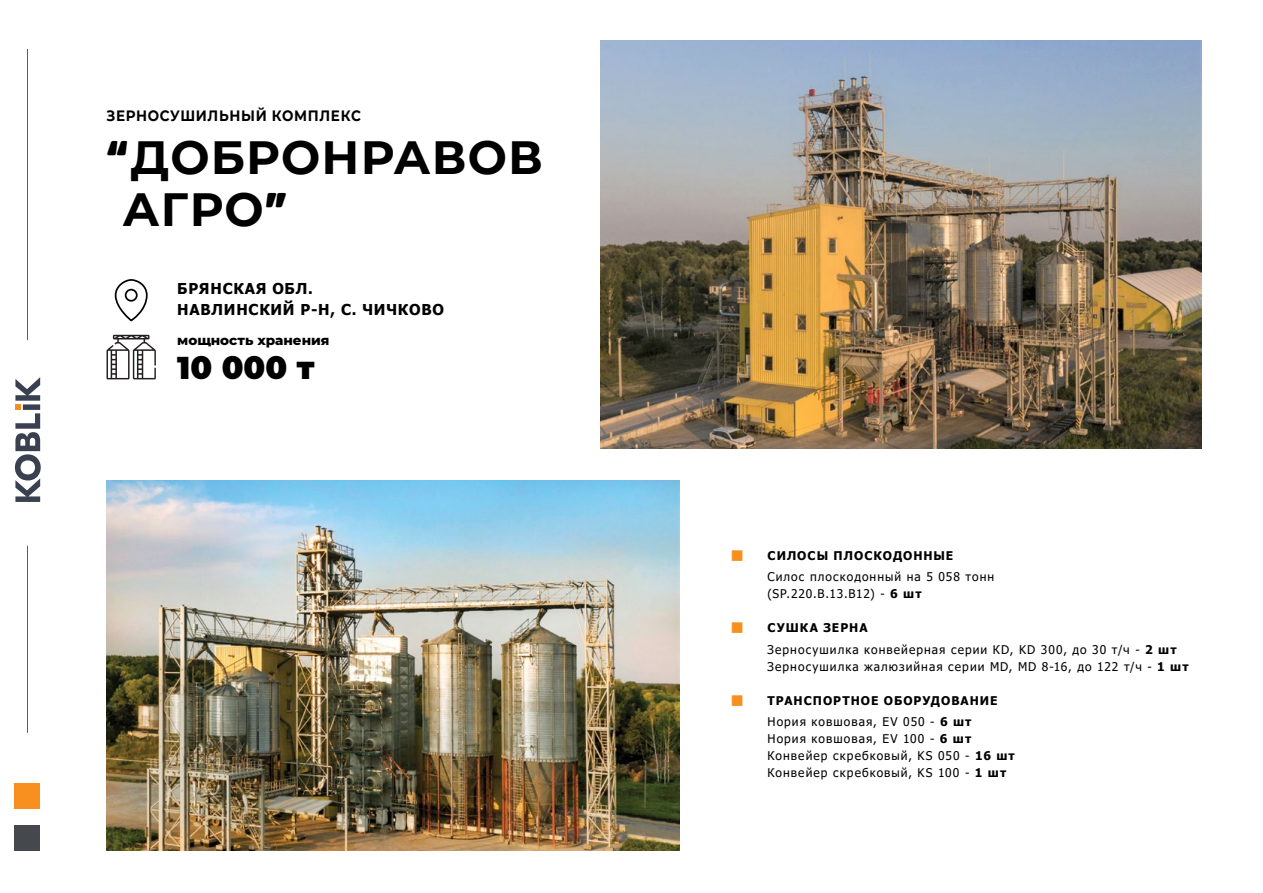
<style>
.page{position:relative;width:1263px;height:893px;background:#fff}
.page>*{position:absolute;margin:0;border:0;box-sizing:border-box;transform-origin:0 0}
.t1{font:700 46.5px/52.5px "Montserrat";letter-spacing:.025em;color:#000}
.t2{font:900 31.5px "Montserrat";color:#000}
.t3{font:700 15px/21px "Tahoma";letter-spacing:.05em;color:#000}
.t4{font:700 15px "Montserrat";letter-spacing:.05em;color:#000;scale:.9 1}
.t5{font:800 13.5px "Montserrat";color:#000}
.t6{font:12px/21.3px "Tahoma";letter-spacing:.09em;color:#000}
.t7{font:700 12px/21.3px "Tahoma";letter-spacing:.08em;color:#000}
.t8{font:12px "Tahoma";letter-spacing:.065em;color:#000}
.s1{font-family:"Panton Black Caps";font-weight:400}
.s2{font-family:"Montserrat";font-weight:700;font-size:27px;color:#f7901e}
.s3{font-weight:700}
.s4{font-family:"Montserrat";font-size:27px;color:#f7901e}
.s5{font-weight:400}
</style>
<div class="page">
<svg style="left:15px;top:377px;width:26px;height:125px"></svg>
<div style="left:15px;top:825px;width:25px;height:25px;background:#45494e"></div>
<div style="left:15px;top:783px;width:25px;height:26px;background:#f7901e"></div>
<hr style="left:27px;top:49px;width:1px;height:291px;background:#45494e">
<hr style="left:27px;top:546px;width:1px;height:187px;background:#45494e">
<img style="left:600px;top:40px;width:601px;height:408px">
<img style="left:106px;top:480px;width:573px;height:370px">
<div style="left:115px;top:279px;width:33px;height:42px;border:2px solid #000;border-radius:15px"></div>
<div style="left:125px;top:289px;width:13px;height:13px;border:2px solid #000;border-radius:50%"></div>
<svg style="left:107px;top:335px;width:49px;height:44px"></svg>
<p class="t4" style="left:106px;top:105px;width:284px">ЗЕРНОСУШИЛЬНЫЙ КОМПЛЕКС</p>
<h1 class="t1" style="left:123px;top:129px;width:422px;text-indent:-16px"><span class="s1">“</span>ДОБРОНРАВОВ<br>АГРО<span class="s1">”</span></h1>
<p class="t3" style="left:177px;top:279px;width:268px">БРЯНСКАЯ ОБЛ.<br>НАВЛИНСКИЙ Р-Н, С. ЧИЧКОВО</p>
<p class="t5" style="left:177px;top:330px;width:154px">мощность хранения</p>
<h2 class="t2" style="left:177px;top:344px;width:139px">10 000 т</h2>
<p class="t6" style="left:767px;top:546px;width:228px;text-indent:-38px"><span class="s2">■</span> <span class="s3">СИЛОСЫ ПЛОСКОДОННЫЕ<br></span>Силос плоскодонный на 5 058 тонн</p>
<p class="t8" style="left:767px;top:586px;width:156px">(SP.220.В.13.В12) - <span class="s3">6 шт</span></p>
<p class="t6" style="left:767px;top:618px;width:410px;text-indent:-38px"><span class="s2">■</span> <span class="s3">СУШКА ЗЕРНА<br></span>Зерносушилка конвейерная серии КD, KD 300, до 30 т/ч - <span class="s3">2 шт</span></p>
<p class="t6" style="left:767px;top:656px;width:423px">Зерносушилка жалюзийная серии МD, МD 8-16, до 122 т/ч - <span class="s3">1 шт</span></p>
<p class="t7" style="left:767px;top:690px;width:231px;text-indent:-38px"><span class="s4">■</span> ТРАНСПОРТНОЕ ОБОРУДОВАНИЕ<br><span class="s5">Нория ковшовая, EV 050 -</span> 6 шт</p>
<p class="t6" style="left:767px;top:731px;width:249px;line-height:17px">Нория ковшовая, EV 100 - <span class="s3">6 шт<br></span>Конвейер скребковый, KS 050 - <span class="s3">16 шт<br></span>Конвейер скребковый, KS 100 - <span class="s3">1 шт</span></p>
</div>
